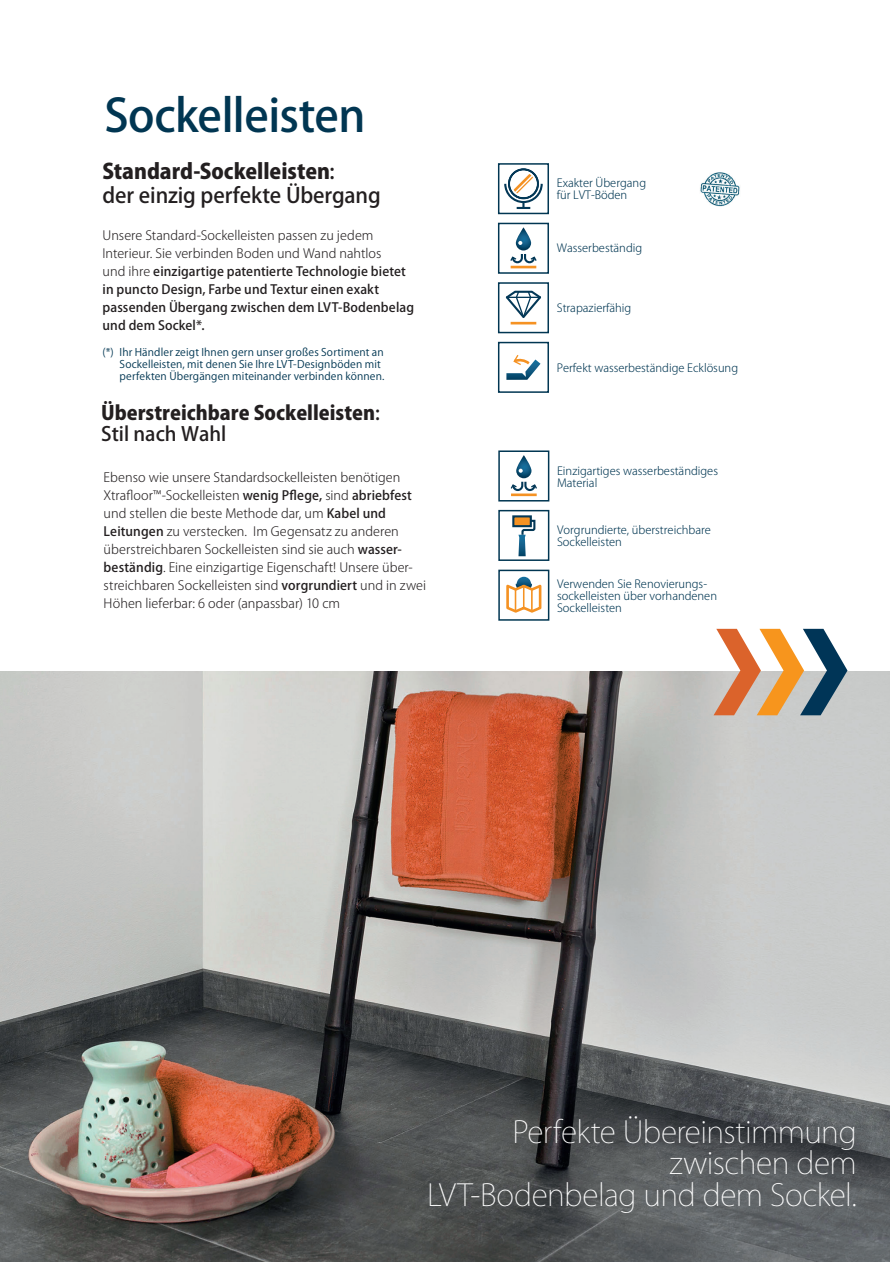
<style>
.page{position:relative;width:890px;height:1262px;background:#fff}
.page>*{position:absolute;margin:0;border:0;box-sizing:border-box;transform-origin:0 0}
.t1{font:500 45px "Koz Go Pro";letter-spacing:-.01em;color:#013652}
.t2{font:200 30px/31.5px "Koz Go Pro";letter-spacing:-.02em;color:#fff;text-align:right}
.t3{font:500 21px/24px "Koz Go Pro";letter-spacing:-.005em;color:#231f20}
.t4{font:800 19.5px/21px "Koz Go Pro";color:#231f20}
.t5{font:300 12.75px/18px "Koz Go Pro";color:#231f20}
.t6{font:500 12.75px/18px "Koz Go Pro";letter-spacing:.01em;color:#231f20}
.t7{font:300 11.25px/12px "Koz Go Pro";color:#013652}
.t8{font:10.5px/12px "Koz Go Pro";letter-spacing:.015em;color:#013652}
.s1{font-weight:800}
.s2{font-weight:300}
.s3{font-weight:500}
</style>
<div class="page">
<img style="left:700px;top:172px;width:40px;height:34px">
<img style="left:0;top:671px;width:889px;height:591px">
<svg style="left:713px;top:629px;width:134px;height:86px"></svg>
<div style="left:508px;top:168px;width:31px;height:31px;border:2px solid #033857;border-radius:50%"></div>
<svg style="left:504px;top:170px;width:39px;height:39px"></svg>
<div style="left:510px;top:171px;width:26px;height:26px;border:2px solid #fff;border-radius:50%"></div>
<div style="left:498px;top:163px;width:51px;height:51px;border:2px solid #013652"></div>
<svg style="left:510px;top:254px;width:27px;height:10px"></svg>
<hr style="left:510px;top:266px;width:26px;height:2px;background:#f59223">
<svg style="left:515px;top:227px;width:16px;height:23px"></svg>
<svg style="left:518px;top:241px;width:4px;height:4px"></svg>
<div style="left:498px;top:223px;width:51px;height:51px;border:2px solid #013652"></div>
<hr style="left:510px;top:322px;width:26px;height:2px;background:#f59223">
<svg style="left:505px;top:290px;width:36px;height:28px"></svg>
<hr style="left:507px;top:297px;width:32px;height:1px;background:#033857">
<div style="left:498px;top:282px;width:51px;height:51px;border:2px solid #013652"></div>
<svg style="left:506px;top:355px;width:34px;height:25px"></svg>
<div style="left:498px;top:342px;width:51px;height:51px;border:2px solid #013652"></div>
<svg style="left:510px;top:481px;width:27px;height:10px"></svg>
<hr style="left:511px;top:493px;width:25px;height:3px;background:#f59223">
<svg style="left:516px;top:455px;width:15px;height:23px"></svg>
<svg style="left:518px;top:469px;width:4px;height:4px"></svg>
<div style="left:498px;top:450px;width:51px;height:51px;border:2px solid #013652"></div>
<div style="left:513px;top:516px;width:17px;height:10px;background:#f59223"></div>
<div style="left:512px;top:515px;width:20px;height:12px;border:2px solid #033857"></div>
<svg style="left:518px;top:519px;width:18px;height:37px"></svg>
<div style="left:498px;top:510px;width:51px;height:51px;border:2px solid #013652"></div>
<svg style="left:506px;top:577px;width:36px;height:36px"></svg>
<div style="left:498px;top:569px;width:51px;height:51px;border:2px solid #013652"></div>
<h1 class="t1" style="left:104px;top:86px;width:263px">Sockelleisten</h1>
<h3 class="t3" style="left:103px;top:160px;width:279px"><span class="s1">Standard-Sockelleisten</span>:<br>der einzig perfekte Übergang</h3>
<p class="t6" style="left:103px;top:227px;width:313px"><span class="s2">Unsere Standard-Sockelleisten passen zu jedem Interieur. Sie verbinden Boden und Wand nahtlos<br>und ihre</span> einzigartige patentierte Technologie bietet in puncto Design, Farbe und Textur einen exakt passenden Übergang zwischen dem LVT-Bodenbelag und dem Sockel*.</p>
<p class="t8" style="left:120px;top:346px;width:266px;text-indent:-17px">(*) Ihr Händler zeigt Ihnen gern unser großes Sortiment an<br>Sockelleisten, mit denen Sie Ihre LVT-Designböden mit perfekten Übergängen miteinander verbinden können.</p>
<h3 class="t4" style="left:101px;top:403px;width:280px">Überstreichbare Sockelleisten<span class="s3">:<br>Stil nach Wahl</span></h3>
<p class="t5" style="left:104px;top:469px;width:324px">Ebenso wie unsere Standardsockelleisten benötigen Xtrafloor™-Sockelleisten <span class="s3">wenig Pflege,</span> sind <span class="s3">abriebfest </span>und stellen die beste Methode dar, um <span class="s3">Kabel und Leitungen</span> zu verstecken. Im Gegensatz zu anderen überstreichbaren Sockelleisten sind sie auch <span class="s3">wasser&shy;beständig</span>. Eine einzigartige Eigenschaft! Unsere über&shy;streichbaren Sockelleisten sind <span class="s3">vorgrundiert</span> und in zwei Höhen lieferbar: 6 oder (anpassbar) 10 cm</p>
<p class="t7" style="left:556px;top:177px;width:91px">Exakter Übergang für LVT-Böden</p>
<p class="t7" style="left:556px;top:242px;width:87px">Wasserbeständig</p>
<p class="t7" style="left:556px;top:302px;width:76px">Strapazierfähig</p>
<p class="t7" style="left:556px;top:361px;width:183px">Perfekt wasserbeständige Ecklösung</p>
<p class="t7" style="left:557px;top:464px;width:162px">Einzigartiges wasserbeständiges<br>Material</p>
<p class="t7" style="left:557px;top:524px;width:155px">Vorgrundierte, überstreichbare<br>Sockelleisten</p>
<p class="t7" style="left:557px;top:577px;width:161px">Verwenden Sie Renovierungs&shy;sockelleisten über vorhandenen<br>Sockelleisten</p>
<h2 class="t2" style="left:427px;top:1116px;width:431px">Perfekte Übereinstimmung zwischen dem<br>LVT-Bodenbelag und dem Sockel.</h2>
</div>
